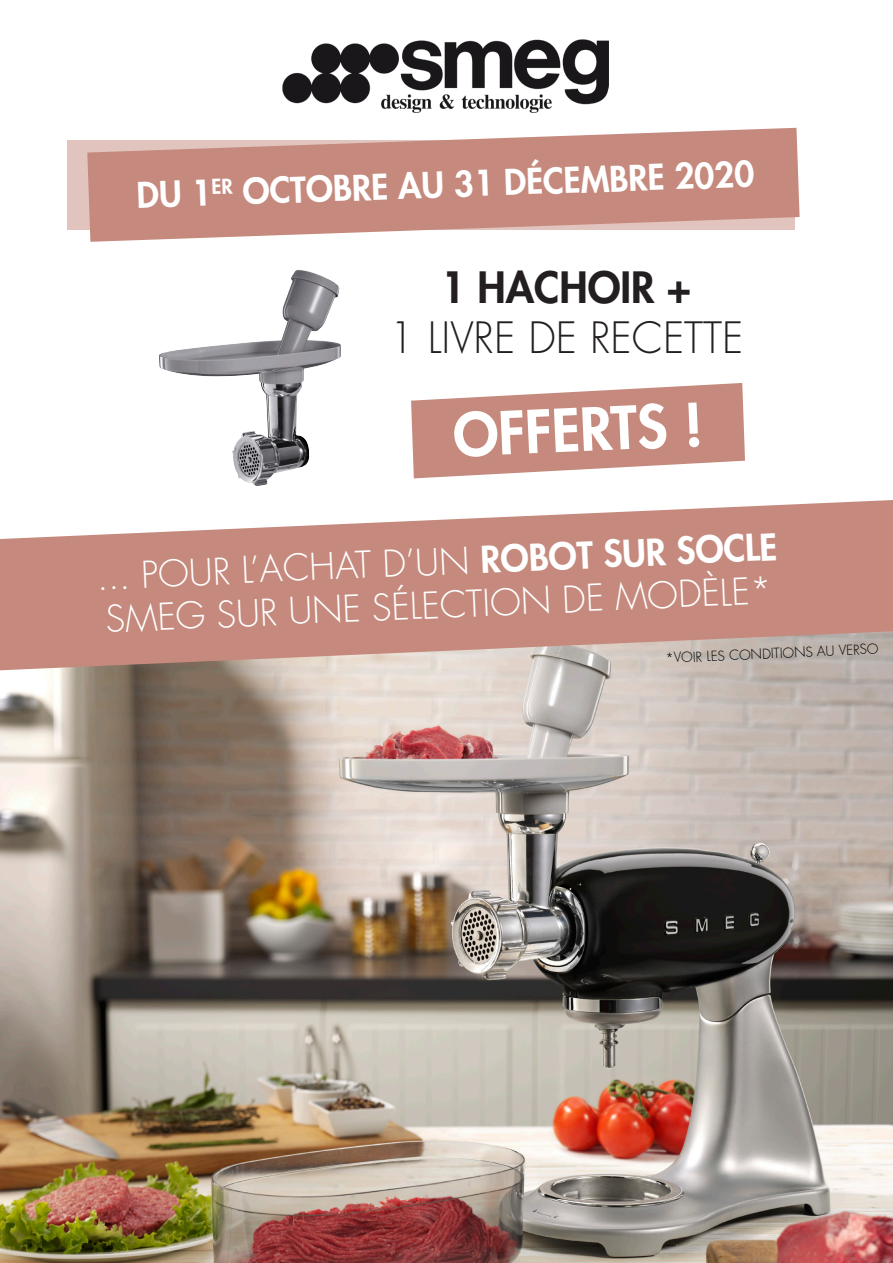
<style>
.page{position:relative;width:893px;height:1263px;background:#fff}
.page>*{position:absolute;margin:0;border:0;box-sizing:border-box;transform-origin:0 0}
.t1{font:800 57.75px "Futura Std";color:#fff}
.t2{font:300 42px "Futura Std";color:#231f20}
.t3{font:800 42px "Futura Std";color:#231f20}
.t4{font:300 36px "Futura Std";color:#fff}
.t5{font:800 34.5px "Futura Std";color:#fff}
.t6{font:300 13.5px "Futura Std";color:#000001}
.s1{font-weight:800}
</style>
<div class="page">
<div style="left:68px;top:141px;width:727px;height:89px;background:#e2c4be"></div>
<svg style="left:87px;top:128px;width:713px;height:114px;fill:#c58a7d"></svg>
<img style="left:0;top:670px;width:893px;height:593px">
<img style="left:282px;top:39px;width:327px;height:73px">
<svg style="left:0;top:500px;width:893px;height:170px;background:#cb9d92"></svg>
<img style="left:159px;top:270px;width:182px;height:216px">
<svg style="left:411px;top:383px;width:334px;height:95px"></svg>
<p class="t5" style="left:136px;top:173px;width:619px;rotate:-2deg">DU 1<sup>ER</sup> OCTOBRE AU 31 DÉCEMBRE 2020</p>
<p class="t3" style="left:441px;top:261px;width:252px">1 HACHOIR +</p>
<p class="t2" style="left:389px;top:312px;width:356px">1 LIVRE DE RECETTE</p>
<p class="t1" style="left:452px;top:398px;width:251px;rotate:-2deg">OFFERTS !</p>
<p class="t4" style="left:96px;top:556px;width:683px;rotate:-3deg">... POUR L’ACHAT D’UN <span class="s1">ROBOT SUR SOCLE</span></p>
<p class="t4" style="left:105px;top:600px;width:668px;rotate:-3deg">SMEG SUR UNE SÉLECTION DE MODÈLE*</p>
<p class="t6" style="left:665px;top:651px;width:215px;rotate:-3deg">*VOIR LES CONDITIONS AU VERSO</p>
</div>
